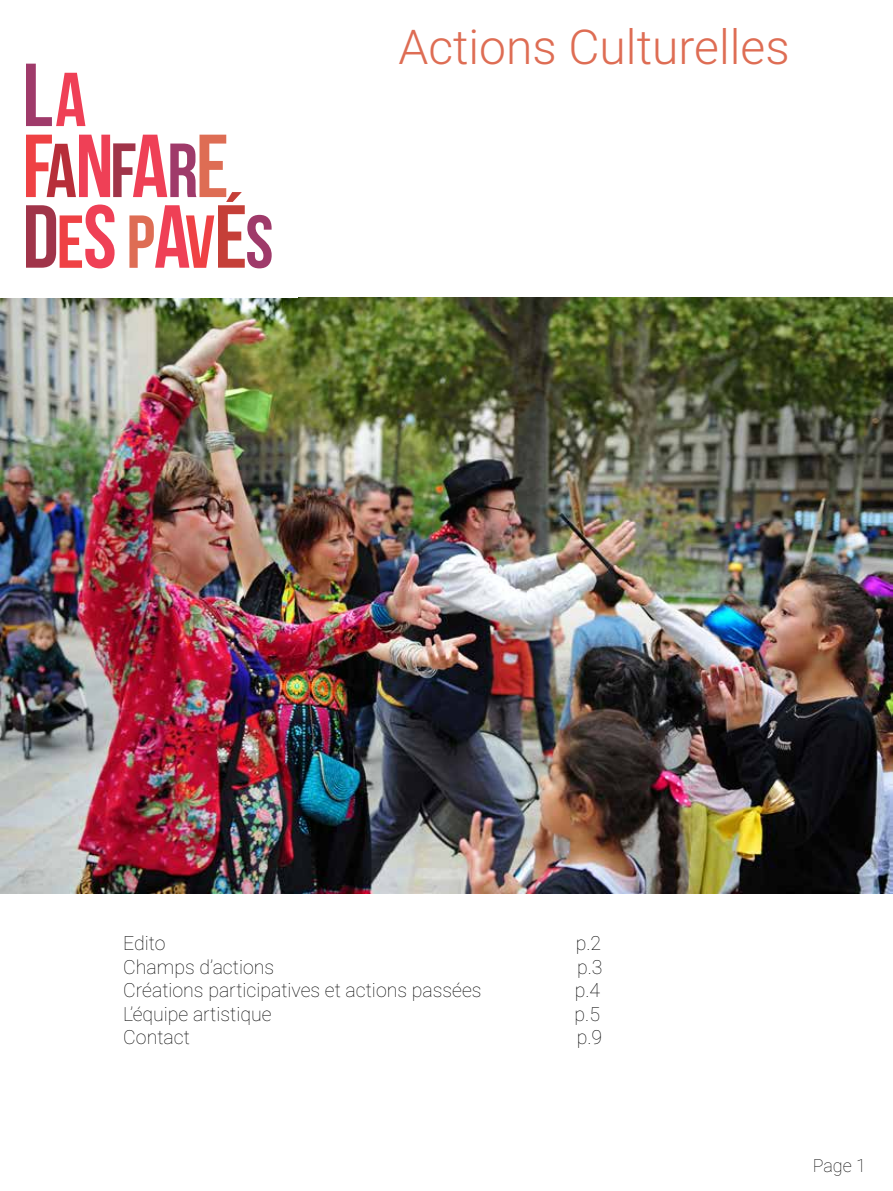
<style>
.page{position:relative;width:893px;height:1191px;background:#fff}
.page>*{position:absolute;margin:0;border:0;box-sizing:border-box;transform-origin:0 0}
.t1{font:300 48px "Roboto";color:#de6d54}
.t2{font:100 19.5px "Roboto";color:#000}
.t3{font:100 18px "Roboto";color:#000}
</style>
<div class="page">
<img style="left:0;top:298px;width:893px;height:595px">
<svg style="left:26px;top:135px;width:246px;height:133px"></svg>
<svg style="left:26px;top:64px;width:59px;height:62px"></svg>
<h1 class="t1" style="left:398px;top:14px;width:393px">Actions Culturelles</h1>
<p class="t2" style="left:123px;top:929px;width:44px">Edito</p>
<p class="t2" style="left:576px;top:929px;width:27px">p.2</p>
<p class="t2" style="left:123px;top:953px;width:152px">Champs d’actions</p>
<p class="t2" style="left:577px;top:953px;width:27px">p.3</p>
<p class="t2" style="left:123px;top:976px;width:360px">Créations participatives et actions passées</p>
<p class="t2" style="left:575px;top:976px;width:27px">p.4</p>
<p class="t2" style="left:123px;top:1000px;width:150px">L’équipe artistique</p>
<p class="t2" style="left:574px;top:1000px;width:27px">p.5</p>
<p class="t2" style="left:123px;top:1023px;width:68px">Contact</p>
<p class="t2" style="left:577px;top:1023px;width:27px">p.9</p>
<p class="t3" style="left:813px;top:1153px;width:55px">Page 1</p>
</div>
